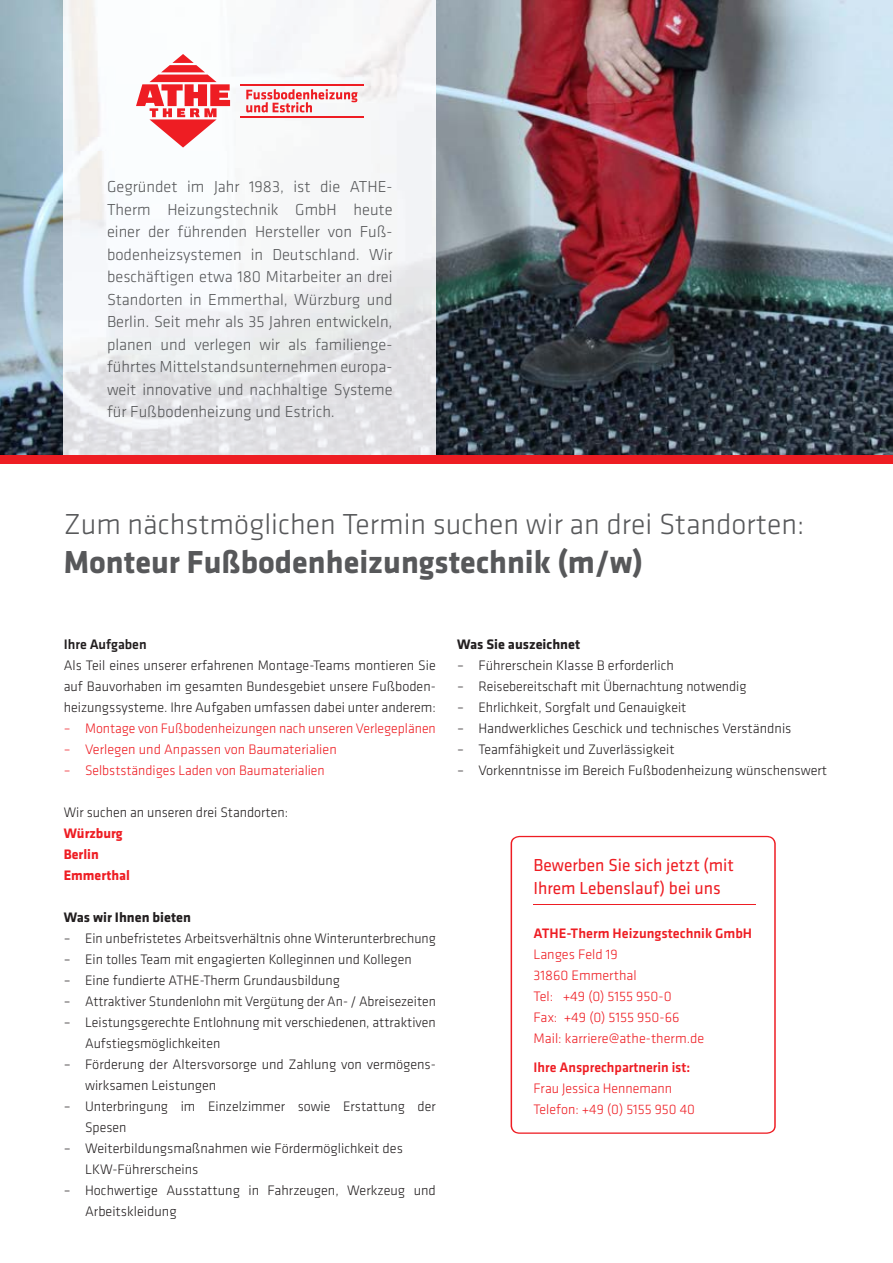
<style>
.page{position:relative;width:893px;height:1263px;background:#fff}
.page>*{position:absolute;margin:0;border:0;box-sizing:border-box;transform-origin:0 0}
.t1{font:700 33px "Klavika";color:#57585a}
.t2{font:300 30px "Klavika";color:#57585a}
.t3{font:18px/22.5px "Klavika";color:#ee1d23}
.t4{font:300 16.5px/22.5px "Klavika";color:#57585a;text-align:justify}
.t5{font:300 14.25px/21px "Klavika";color:#231f20}
.t6{font:300 14.25px/21px "Klavika";color:#ee1d23}
.t7{font:300 14.25px "Klavika";color:#231f20;scale:.96 1}
.t8{font:500 14.25px "Klavika";color:#ee1d23}
.t9{font:700 14.25px "Klavika";color:#231f20}
.t10{font:700 14.25px/21px "Klavika";color:#ee1d23}
.t11{font:500 14.25px "Klavika";color:#231f20}
</style>
<div class="page">
<svg style="left:511px;top:836px;width:265px;height:298px"></svg>
<img style="left:0;top:0;width:893px;height:455px">
<img style="left:64px;top:0;width:372px;height:455px">
<svg style="left:136px;top:54px;width:94px;height:94px"></svg>
<svg style="left:246px;top:89px;width:112px;height:23px"></svg>
<hr style="left:241px;top:84px;width:123px;height:1px;background:#ee1d23">
<hr style="left:241px;top:116px;width:123px;height:1px;background:#ee1d23">
<div style="left:0;top:455px;width:893px;height:8px;background:#ee1d23"></div>
<hr style="left:533px;top:904px;width:223px;height:1px;background:#ee1d23">
<p class="t4" style="left:107px;top:176px;width:287px">Gegründet im Jahr 1983, ist die ATHE-Therm Heizungstechnik GmbH heute einer der führenden Hersteller von Fuß&shy;bodenheizsystemen in Deutschland. Wir beschäftigen etwa 180 Mitarbeiter an drei Standorten in Emmerthal, Würzburg und Berlin. Seit mehr als 35 Jahren entwickeln, planen und verlegen wir als familienge&shy;führtes Mittelstandsunternehmen europa&shy;weit innovative und nachhaltige Systeme für Fußbodenheizung und Estrich.</p>
<h2 class="t2" style="left:64px;top:508px;width:742px">Zum nächstmöglichen Termin suchen wir an drei Standorten:</h2>
<h1 class="t1" style="left:64px;top:544px;width:581px">Monteur Fußbodenheizungstechnik (m/w)</h1>
<p class="t11" style="left:64px;top:637px;width:84px">Ihre Aufgaben</p>
<p class="t5" style="left:64px;top:655px;width:374px;text-align:justify">Als Teil eines unserer erfahrenen Montage-Teams montieren Sie auf Bauvorhaben im gesamten Bundesgebiet unsere Fußboden&shy;heizungssysteme. Ihre Aufgaben umfassen dabei unter anderem:</p>
<p class="t6" style="left:64px;top:718px;width:374px">– Montage von Fußbodenheizungen nach unseren Verlegeplänen</p>
<p class="t6" style="left:64px;top:739px;width:274px">– Verlegen und Anpassen von Baumaterialien</p>
<p class="t6" style="left:64px;top:760px;width:263px">– Selbstständiges Laden von Baumaterialien</p>
<p class="t5" style="left:64px;top:802px;width:226px">Wir suchen an unseren drei Standorten:</p>
<p class="t10" style="left:64px;top:823px;width:68px">Würzburg<br>Berlin<br>Emmerthal</p>
<p class="t9" style="left:64px;top:910px;width:129px">Was wir Ihnen bieten</p>
<p class="t5" style="left:64px;top:928px;width:374px">– Ein unbefristetes Arbeitsverhältnis ohne Winterunterbrechung</p>
<p class="t5" style="left:64px;top:949px;width:349px">– Ein tolles Team mit engagierten Kolleginnen und Kollegen</p>
<p class="t5" style="left:64px;top:970px;width:278px">– Eine fundierte ATHE-Therm Grundausbildung</p>
<p class="t7" style="left:64px;top:994px;width:389px">– Attraktiver Stundenlohn mit Vergütung der An- / Abreisezeiten</p>
<p class="t5" style="left:85px;top:1012px;width:352px;text-indent:-21px">– Leistungsgerechte Entlohnung mit verschiedenen, attraktiven<br>Aufstiegsmöglichkeiten</p>
<p class="t5" style="left:85px;top:1054px;width:352px;text-indent:-21px">– Förderung der Altersvorsorge und Zahlung von vermögens&shy;wirksamen Leistungen</p>
<p class="t5" style="left:85px;top:1096px;width:352px;text-indent:-21px">– Unterbringung im Einzelzimmer sowie Erstattung der<br>Spesen</p>
<p class="t5" style="left:85px;top:1138px;width:319px;text-indent:-21px">– Weiterbildungsmaßnahmen wie Fördermöglichkeit des<br>LKW-Führerscheins</p>
<p class="t5" style="left:85px;top:1180px;width:352px;text-indent:-21px">– Hochwertige Ausstattung in Fahrzeugen, Werkzeug und<br>Arbeitskleidung</p>
<p class="t9" style="left:457px;top:637px;width:125px">Was Sie auszeichnet</p>
<p class="t5" style="left:457px;top:655px;width:218px">– Führerschein Klasse B erforderlich</p>
<p class="t5" style="left:457px;top:676px;width:291px">– Reisebereitschaft mit Übernachtung notwendig</p>
<p class="t5" style="left:457px;top:697px;width:231px">– Ehrlichkeit, Sorgfalt und Genauigkeit</p>
<p class="t5" style="left:457px;top:718px;width:336px">– Handwerkliches Geschick und technisches Verständnis</p>
<p class="t5" style="left:457px;top:739px;width:219px">– Teamfähigkeit und Zuverlässigkeit</p>
<p class="t5" style="left:457px;top:760px;width:372px">– Vorkenntnisse im Bereich Fußbodenheizung wünschenswert</p>
<p class="t3" style="left:533px;top:854px;width:202px">Bewerben Sie sich jetzt (mit<br>Ihrem Lebenslauf) bei uns</p>
<p class="t8" style="left:533px;top:925px;width:220px">ATHE-Therm Heizungstechnik GmbH</p>
<p class="t6" style="left:533px;top:944px;width:172px">Langes Feld 19<br>31860 Emmerthal<br>Tel: +49 (0) 5155 950-0<br>Fax: +49 (0) 5155 950-66<br>Mail: karriere@athe-therm.de</p>
<p class="t8" style="left:533px;top:1060px;width:158px">Ihre Ansprechpartnerin ist:</p>
<p class="t6" style="left:533px;top:1078px;width:163px">Frau Jessica Hennemann<br>Telefon: +49 (0) 5155 950 40</p>
</div>
